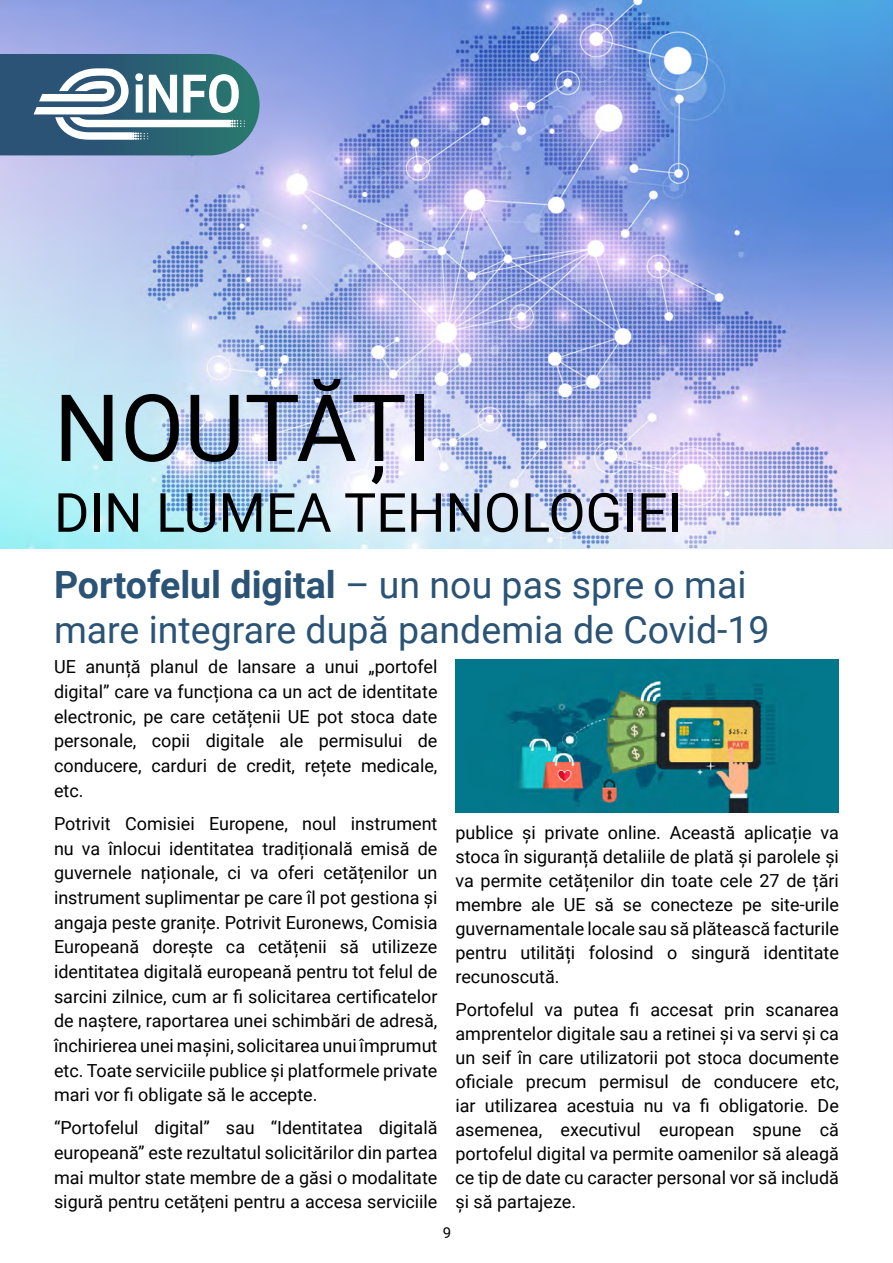
<style>
.page{position:relative;width:893px;height:1263px;background:#fff}
.page>*{position:absolute;margin:0;border:0;box-sizing:border-box;transform-origin:0 0}
.t1{font:93px "Roboto";color:#000}
.t2{font:54px "Roboto";color:#000}
.t3{font:37.5px/45px "Roboto";color:#2a5375}
.t4{font:18px/24.6px "Roboto";color:#000;text-align:justify}
.t5{font:15px "Roboto";color:#000}
.s1{font-weight:700}
</style>
<div class="page">
<img style="left:0;top:0;width:893px;height:549px">
<svg style="left:0;top:54px;width:260px;height:101px"></svg>
<img style="left:455px;top:660px;width:384px;height:153px">
<h1 class="t1" style="left:54px;top:363px;width:379px">NOUTĂȚI</h1>
<h2 class="t2" style="left:54px;top:475px;width:630px">DIN LUMEA TEHNOLOGIEI</h2>
<h3 class="t3" style="left:54px;top:561px;width:717px"><span class="s1">Portofelul digital</span> – un nou pas spre o mai mare integrare după pandemia de Covid-19</h3>
<p class="t4" style="left:54px;top:654px;width:385px">UE anunță planul de lansare a unui „portofel digital” care va funcționa ca un act de identitate electronic, pe care cetățenii UE pot stoca date personale, copii digitale ale permisului de conducere, carduri de credit, rețete medicale, etc.</p>
<p class="t4" style="left:54px;top:811px;width:385px">Potrivit Comisiei Europene, noul instrument nu va înlocui identitatea tradițională emisă de guvernele naționale, ci va oferi cetățenilor un instrument suplimentar pe care îl pot gestiona și angaja peste granițe. Potrivit Euronews, Comisia Europeană dorește ca cetățenii să utilizeze identitatea digitală europeană pentru tot felul de sarcini zilnice, cum ar fi solicitarea certificatelor de naștere, raportarea unei schimbări de adresă, închirierea unei mașini, solicitarea unui împrumut etc. Toate serviciile publice și platformele private mari vor fi obligate să le accepte.</p>
<p class="t4" style="left:54px;top:1115px;width:385px">“Portofelul digital” sau “Identitatea digitală europeană” este rezultatul solicitărilor din partea mai multor state membre de a găsi o modalitate sigură pentru cetățeni pentru a accesa serviciile</p>
<p class="t4" style="left:455px;top:820px;width:385px;line-height:24px">publice și private online. Această aplicație va stoca în siguranță detaliile de plată și parolele și va permite cetățenilor din toate cele 27 de țări membre ale UE să se conecteze pe site-urile guvernamentale locale sau să plătească facturile pentru utilități folosind o singură identitate recunoscută.</p>
<p class="t4" style="left:455px;top:997px;width:385px;line-height:24px">Portofelul va putea fi accesat prin scanarea amprentelor digitale sau a retinei și va servi și ca un seif în care utilizatorii pot stoca documente oficiale precum permisul de conducere etc, iar utilizarea acestuia nu va fi obligatorie. De asemenea, executivul european spune că portofelul digital va permite oamenilor să aleagă ce tip de date cu caracter personal vor să includă și să partajeze.</p>
<p class="t5" style="left:443px;top:1222px;width:10px">9</p>
</div>
